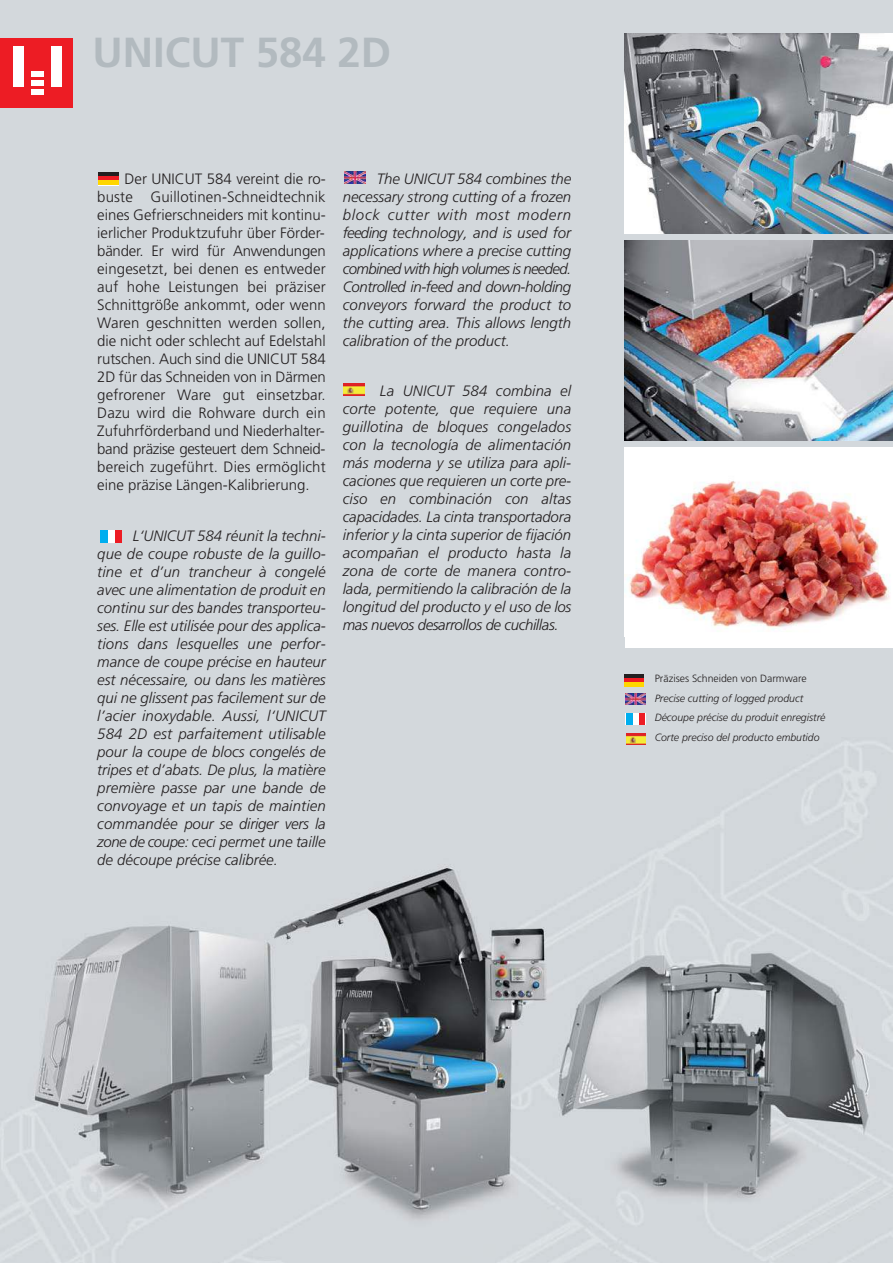
<style>
.page{position:relative;width:893px;height:1263px;background:#fff}
.page>*{position:absolute;margin:0;border:0;box-sizing:border-box;transform-origin:0 0}
.t1{font:700 42px "Frutiger";color:#b2babf}
.t2{font:italic 300 15px/18px "Frutiger";color:#231f20;text-align:justify}
.t3{font:300 15px/18px "Frutiger";color:#231f20;text-align:justify}
.t4{font:italic 300 10.5px/19.5px "Frutiger";color:#231f20}
.t5{font:300 10.5px "Frutiger";color:#231f20}
</style>
<div class="page">
<img style="left:0;top:0;width:892px;height:1263px">
<div style="left:625px;top:448px;width:267px;height:200px;background:#fff"></div>
<img style="left:625px;top:481px;width:265px;height:151px">
<img style="left:625px;top:240px;width:267px;height:200px">
<img style="left:625px;top:34px;width:267px;height:199px">
<div style="left:0;top:38px;width:72px;height:70px;background:#ed1c24"></div>
<div style="left:13px;top:46px;width:11px;height:40px;background:#fff"></div>
<div style="left:51px;top:46px;width:11px;height:40px;background:#fff"></div>
<div style="left:31px;top:90px;width:12px;height:5px;background:#fff"></div>
<div style="left:31px;top:80px;width:12px;height:6px;background:#fff"></div>
<div style="left:31px;top:71px;width:12px;height:6px;background:#fff"></div>
<div style="left:98px;top:172px;width:21px;height:14px;background:#fff"></div>
<div style="left:98px;top:172px;width:21px;height:13px;background:#ed1c24"></div>
<hr style="left:98px;top:172px;width:21px;height:4px;background:#231f20">
<div style="left:98px;top:180px;width:21px;height:5px;background:#ffd600"></div>
<img style="left:344px;top:172px;width:21px;height:11px">
<img style="left:343px;top:384px;width:21px;height:12px">
<img style="left:626px;top:694px;width:19px;height:11px">
<img style="left:626px;top:733px;width:20px;height:12px">
<div style="left:625px;top:674px;width:19px;height:13px;background:#ffd600"></div>
<div style="left:625px;top:674px;width:19px;height:12px;background:#ed1c24"></div>
<hr style="left:625px;top:674px;width:19px;height:4px;background:#231f20">
<hr style="left:625px;top:682px;width:19px;height:4px;background:#ffd600">
<div style="left:626px;top:714px;width:19px;height:11px;background:#fff"></div>
<div style="left:626px;top:714px;width:6px;height:11px;background:#00aeef"></div>
<div style="left:639px;top:714px;width:6px;height:11px;background:#ed1c24"></div>
<div style="left:100px;top:531px;width:21px;height:12px;background:#fff"></div>
<div style="left:100px;top:531px;width:7px;height:12px;background:#00aeef"></div>
<div style="left:115px;top:531px;width:6px;height:12px;background:#ed1c24"></div>
<h1 class="t1" style="left:93px;top:35px;width:300px">UNICUT 584 2D</h1>
<p class="t3" style="left:97px;top:171px;width:230px;text-indent:27px">Der UNICUT 584 vereint die ro&shy;buste Guillotinen-Schneidtechnik eines Gefrierschneiders mit kontinu&shy;ierlicher Produktzufuhr über Förder&shy;bänder. Er wird für Anwendungen eingesetzt, bei denen es entweder auf hohe Leistungen bei präziser Schnittgröße ankommt, oder wenn Waren geschnitten werden sollen, die nicht oder schlecht auf Edelstahl rutschen. Auch sind die UNICUT 584<br>2D für das Schneiden von in Därmen gefrorener Ware gut einsetzbar.<br>Dazu wird die Rohware durch ein Zufuhrförderband und Niederhalter&shy;band präzise gesteuert dem Schneid - bereich zugeführt. Dies ermöglicht eine präzise Längen-Kalibrierung.</p>
<p class="t2" style="left:343px;top:171px;width:230px;text-indent:34px">The UNICUT 584 combines the necessary strong cutting of a frozen block cutter with most modern feeding technology, and is used for applications where a precise cutting combined with high volumes is needed.<br>Controlled in-feed and down-holding conveyors forward the product to the cutting area. This allows length calibration of the product.</p>
<p class="t2" style="left:343px;top:383px;width:230px;text-indent:37px">La UNICUT 584 combina el corte potente, que requiere una guillotina de bloques congelados con la tecnología de alimentación más moderna y se utiliza para apli&shy;caciones que requieren un corte pre&shy;ciso en combinación con altas ca pacidades. La cinta transportadora inferior y la cinta superior de fijación acompañan el producto hasta la zona de corte de manera contro&shy;lada, permitiendo la calibración de la longitud del producto y el uso de los mas nuevos desarrollos de cuchillas.</p>
<p class="t2" style="left:97px;top:528px;width:230px;text-indent:35px">L‘UNICUT 584 réunit la techni&shy;que de coupe robuste de la guillo&shy;tine et d’un trancheur à congelé avec une alimentation de produit en continu sur des bandes transporteu&shy;ses. Elle est utilisée pour des applica&shy;tions dans lesquelles une perfor&shy;mance de coupe précise en hauteur est nécessaire, ou dans les matières qui ne glissent pas facilement sur de l’acier inoxydable. Aussi, l‘UNICUT 584 2D est parfaitement utilisable pour la coupe de blocs congelés de tripes et d’abats. De plus, la matière première passe par une bande de convoyage et un tapis de maintien commandée pour se diriger vers la zone de coupe: ceci permet une taille de découpe précise calibrée.</p>
<p class="t5" style="left:655px;top:674px;width:153px">Präzises Schneiden von Darmware</p>
<p class="t4" style="left:655px;top:689px;width:172px">Precise cutting of logged product<br>Découpe précise du produit enregistré<br>Corte preciso del producto embutido</p>
</div>
